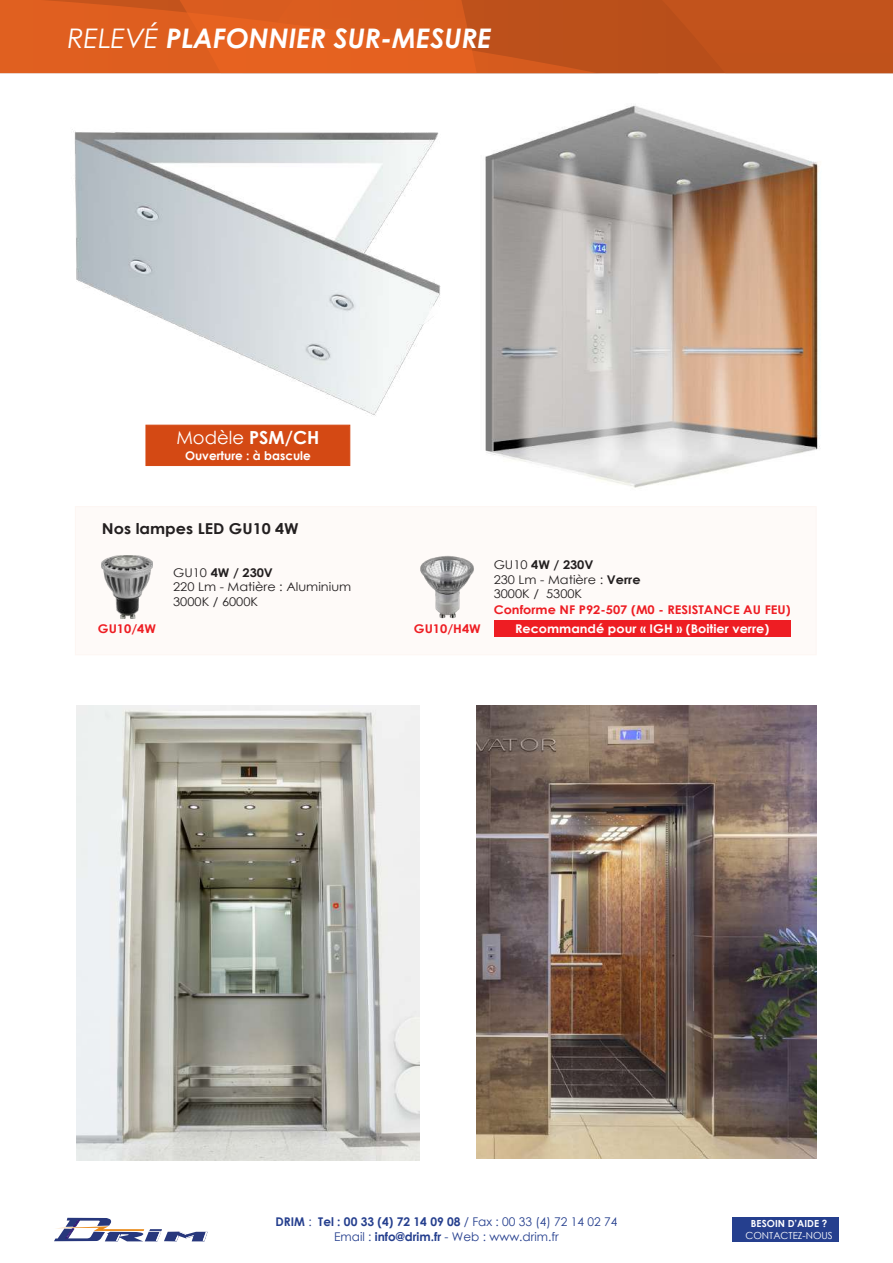
<style>
.page{position:relative;width:893px;height:1263px;background:#fff}
.page>*{position:absolute;margin:0;border:0;box-sizing:border-box;transform-origin:0 0}
.t1{font:italic 700 27px "Century Gothic";color:#fff}
.t2{font:18px "Century Gothic";color:#fff}
.t3{font:700 15px "Century Gothic";color:#231f20;scale:1.07 1}
.t4{font:12px/14.4px "Century Gothic";color:#231f20;scale:1.07 1}
.t5{font:12px/15px "Century Gothic";color:#253f8e;text-align:center}
.t6{font:700 12px "Century Gothic";color:#ee1d23;scale:1.07 1}
.t7{font:700 12px "Century Gothic";color:#fff;scale:1.07 1}
.t8{font:700 12px "Century Gothic";color:#fff}
.t9{font:9.75px "Century Gothic";color:#fff}
.t10{font:700 9.75px "Century Gothic";color:#fff}
.s1{font-weight:400}
.s2{font-weight:700}
</style>
<div class="page">
<svg style="left:54px;top:1218px;width:154px;height:23px"></svg>
<div style="left:732px;top:1217px;width:107px;height:25px;background:#253f8e"></div>
<div style="left:75px;top:506px;width:741px;height:149px;background:#fefaf8"></div>
<svg style="left:0;top:0;width:893px;height:73px;background:#cf581d"></svg>
<img style="left:72px;top:129px;width:369px;height:307px">
<img style="left:485px;top:105px;width:335px;height:383px">
<img style="left:76px;top:705px;width:344px;height:456px">
<img style="left:476px;top:705px;width:340px;height:453px">
<div style="left:146px;top:425px;width:204px;height:41px;background:#d44914;border:1px solid #d44914"></div>
<img style="left:420px;top:555px;width:54px;height:63px">
<img style="left:102px;top:555px;width:50px;height:63px">
<div style="left:494px;top:620px;width:297px;height:17px;background:#ee1d23"></div>
<h1 class="t1" style="left:68px;top:18px;width:425px"><span class="s1">RELEVÉ</span> PLAFONNIER SUR-MESURE</h1>
<h2 class="t2" style="left:176px;top:425px;width:144px">Modèle <span class="s2">PSM/CH</span></h2>
<p class="t8" style="left:185px;top:446px;width:127px">Ouverture : à bascule</p>
<p class="t3" style="left:102px;top:517px;width:185px">Nos lampes LED GU10 4W</p>
<p class="t4" style="left:173px;top:565px;width:168px">GU10 <span class="s2">4W / 230V<br></span>220 Lm - Matière : Aluminium<br>3000K / 6000K</p>
<p class="t4" style="left:494px;top:557px;width:139px">GU10 <span class="s2">4W / 230V<br></span>230 Lm - Matière : <span class="s2">Verre<br></span>3000K / 5300K</p>
<p class="t6" style="left:494px;top:600px;width:279px">Conforme NF P92-507 (M0 - RESISTANCE AU FEU)</p>
<p class="t6" style="left:98px;top:620px;width:56px">GU10/4W</p>
<p class="t6" style="left:414px;top:620px;width:64px">GU10/H4W</p>
<p class="t7" style="left:515px;top:620px;width:239px">Recommandé pour « IGH » (Boitier verre)</p>
<p class="t5" style="left:275px;top:1214px;width:343px"><span class="s2">DRIM</span> : <span class="s2">Tel : 00 33 (4) 72 14 09 08</span> / Fax : 00 33 (4) 72 14 02 74<br>Email : <span class="s2">info@drim.fr</span> - Web : www.drim.fr</p>
<p class="t10" style="left:751px;top:1216px;width:78px">BESOIN D’AIDE ?</p>
<p class="t9" style="left:745px;top:1229px;width:89px">CONTACTEZ-NOUS</p>
</div>
